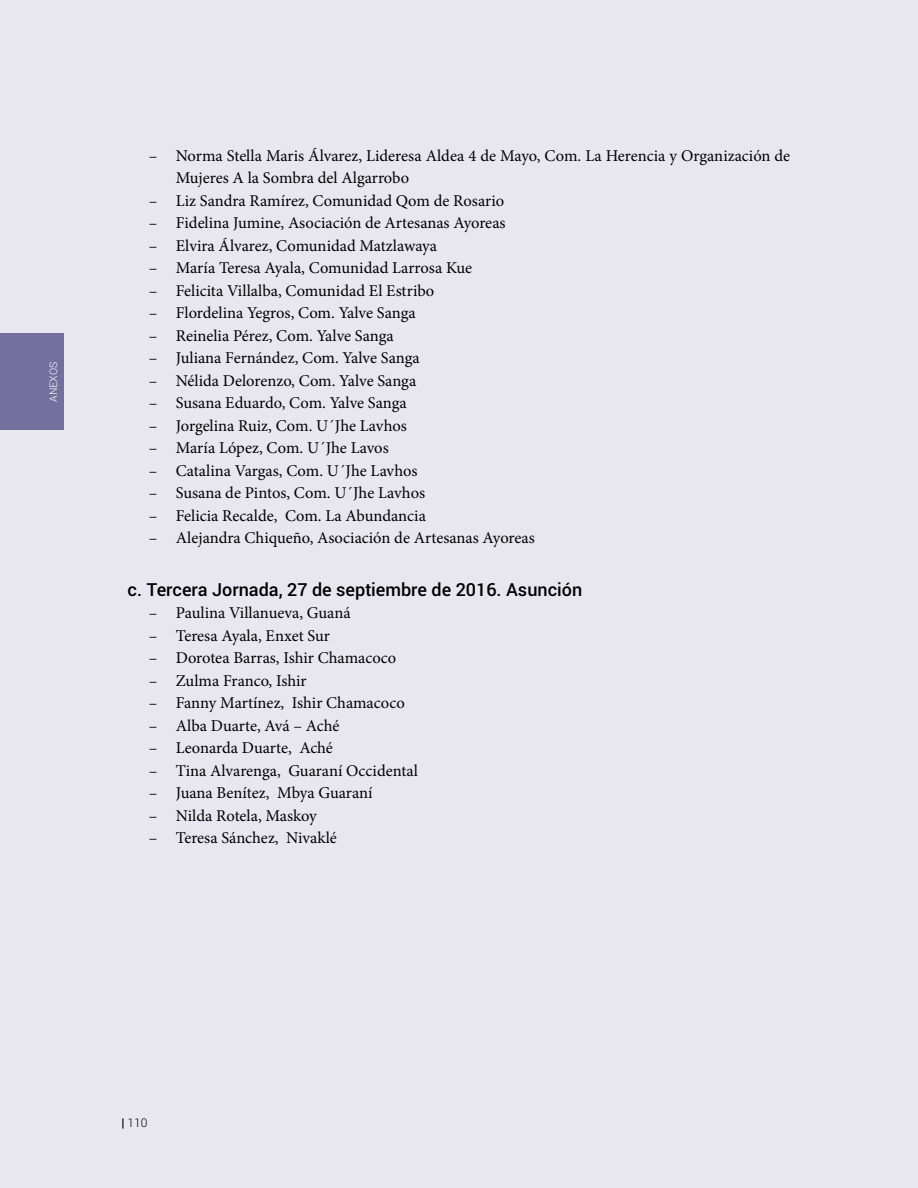
<style>
.page{position:relative;width:918px;height:1188px;background:#e8e7f0}
.page>*{position:absolute;margin:0;border:0;box-sizing:border-box;transform-origin:0 0}
.t1{font:500 18px "Roboto";color:#000}
.t2{font:16.5px/22.5px "Minion Pro";color:#000}
.t3{font:300 12px "Roboto";color:#000}
.t4{font:300 10.5px "Roboto";color:#fff}
.s1{font-weight:900}
</style>
<div class="page">
<div style="left:0;top:334px;width:64px;height:96px;background:#746f9d"></div>
<p class="t4" style="left:46px;top:402px;width:41px;rotate:-90deg">ANEXOS</p>
<p class="t2" style="left:176px;top:144px;width:616px;text-indent:-27px">– Norma Stella Maris Álvarez, Lideresa Aldea 4 de Mayo, Com. La Herencia y Organización de<br>Mujeres A la Sombra del Algarrobo</p>
<p class="t2" style="left:149px;top:189px;width:357px">– Liz Sandra Ramírez, Comunidad Qom de Rosario</p>
<p class="t2" style="left:149px;top:212px;width:358px">– Fidelina Jumine, Asociación de Artesanas Ayoreas</p>
<p class="t2" style="left:149px;top:234px;width:290px">– Elvira Álvarez, Comunidad Matzlawaya</p>
<p class="t2" style="left:149px;top:257px;width:325px">– María Teresa Ayala, Comunidad Larrosa Kue</p>
<p class="t2" style="left:149px;top:279px;width:287px">– Felicita Villalba, Comunidad El Estribo</p>
<p class="t2" style="left:149px;top:302px;width:268px">– Flordelina Yegros, Com. Yalve Sanga</p>
<p class="t2" style="left:149px;top:324px;width:246px">– Reinelia Pérez, Com. Yalve Sanga</p>
<p class="t2" style="left:149px;top:347px;width:272px">– Juliana Fernández, Com. Yalve Sanga</p>
<p class="t2" style="left:149px;top:369px;width:269px">– Nélida Delorenzo, Com. Yalve Sanga</p>
<p class="t2" style="left:149px;top:392px;width:259px">– Susana Eduardo, Com. Yalve Sanga</p>
<p class="t2" style="left:149px;top:414px;width:260px">– Jorgelina Ruiz, Com. U´Jhe Lavhos</p>
<p class="t2" style="left:149px;top:437px;width:241px">– María López, Com. U´Jhe Lavos</p>
<p class="t2" style="left:149px;top:459px;width:270px">– Catalina Vargas, Com. U´Jhe Lavhos</p>
<p class="t2" style="left:149px;top:482px;width:278px">– Susana de Pintos, Com. U´Jhe Lavhos</p>
<p class="t2" style="left:149px;top:504px;width:279px">– Felicia Recalde, Com. La Abundancia</p>
<p class="t2" style="left:149px;top:527px;width:388px">– Alejandra Chiqueño, Asociación de Artesanas Ayoreas</p>
<p class="t1" style="left:128px;top:577px;width:456px">c. Tercera Jornada, 27 de septiembre de 2016. Asunción</p>
<p class="t2" style="left:149px;top:602px;width:203px">– Paulina Villanueva, Guaná</p>
<p class="t2" style="left:149px;top:624px;width:183px">– Teresa Ayala, Enxet Sur</p>
<p class="t2" style="left:149px;top:647px;width:249px">– Dorotea Barras, Ishir Chamacoco</p>
<p class="t2" style="left:149px;top:669px;width:159px">– Zulma Franco, Ishir</p>
<p class="t2" style="left:149px;top:692px;width:257px">– Fanny Martínez, Ishir Chamacoco</p>
<p class="t2" style="left:149px;top:715px;width:192px">– Alba Duarte, Avá – Aché</p>
<p class="t2" style="left:149px;top:737px;width:186px">– Leonarda Duarte, Aché</p>
<p class="t2" style="left:149px;top:760px;width:271px">– Tina Alvarenga, Guaraní Occidental</p>
<p class="t2" style="left:149px;top:782px;width:225px">– Juana Benítez, Mbya Guaraní</p>
<p class="t2" style="left:149px;top:805px;width:170px">– Nilda Rotela, Maskoy</p>
<p class="t2" style="left:149px;top:827px;width:190px">– Teresa Sánchez, Nivaklé</p>
<p class="t3" style="left:122px;top:1115px;width:27px"><span class="s1">|</span> 110</p>
</div>
